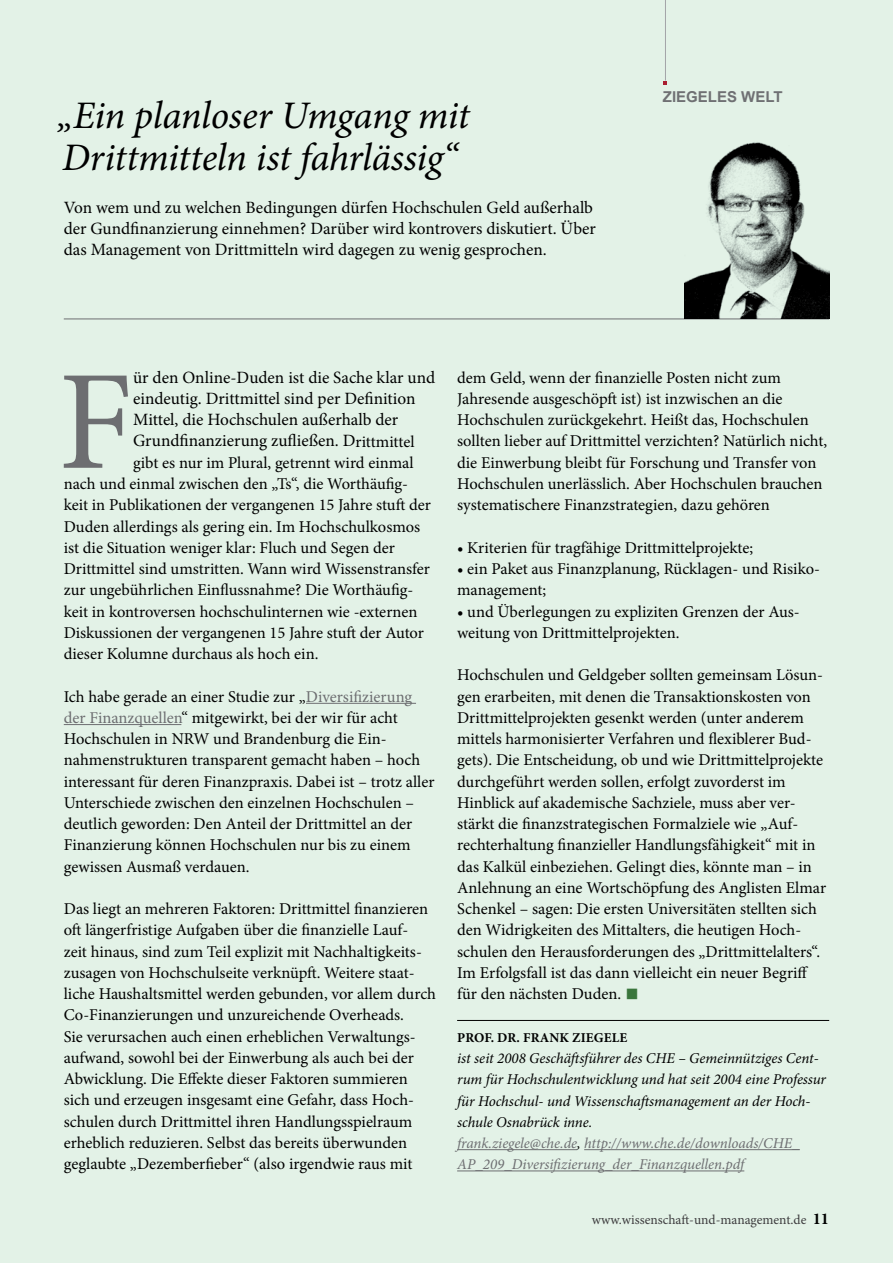
<style>
.page{position:relative;width:893px;height:1263px;background:#e3f2e7}
.page>*{position:absolute;margin:0;border:0;box-sizing:border-box;transform-origin:0 0}
.t1{font:141.75px "Minion Pro";color:#6d6e71}
.t2{font:italic 39px/42.5px "Minion Pro";letter-spacing:-.01em;color:#000}
.t3{font:17.25px/21.3px "Minion Pro";color:#000}
.t4{font:16.5px/21.3px "Minion Pro";color:#000}
.t5{font:italic 15px/21.3px "Minion Pro";letter-spacing:-.005em;color:#000}
.t6{font:700 15px "Arial";color:#6f7073}
.t7{font:13.5px "Minion Pro";letter-spacing:-.005em;color:#3d3c3e}
.t8{font:700 13.5px "Minion Pro";letter-spacing:.01em;color:#000}
.s1{font-size:16.5px}
.s2{color:#6d6e71}
.s3{font-size:36px;color:#3a763c}
.s4{font-weight:700;font-size:16.5px;color:#000}
</style>
<div class="page">
<hr style="left:64px;top:319px;width:765px;height:1px;background:#6d6e71">
<hr style="left:306px;top:703px;width:110px;height:1px;background:#6d6e71">
<hr style="left:64px;top:724px;width:117px;height:1px;background:#6d6e71">
<hr style="left:457px;top:1020px;width:372px;height:1px;background:#000">
<hr style="left:457px;top:1149px;width:120px;height:1px;background:#6d6e71">
<hr style="left:584px;top:1149px;width:216px;height:1px;background:#6d6e71">
<hr style="left:457px;top:1170px;width:287px;height:1px;background:#6d6e71">
<hr style="left:665px;top:0;width:1px;height:81px;background:#a3a5a8">
<img style="left:685px;top:142px;width:144px;height:177px">
<h2 class="t2" style="left:58px;top:94px;width:414px">„Ein planloser Umgang mit<br>Drittmitteln ist fahrlässig“</h2>
<p class="t3" style="left:64px;top:197px;width:534px">Von wem und zu welchen Bedingungen dürfen Hochschulen Geld außerhalb der Gundfinanzierung einnehmen? Darüber wird kontrovers diskutiert. Über das Management von Drittmitteln wird dagegen zu wenig gesprochen.</p>
<p class="t6" style="left:663px;top:86px;width:121px">ZIEGELES WELT</p>
<h1 class="t1" style="left:58px;top:328px;width:77px">F</h1>
<p class="t3" style="left:133px;top:367px;width:304px">ür den Online-Duden ist die Sache klar und eindeutig. Drittmittel sind per Definition Mittel, die Hochschulen außerhalb der Grundfinanzierung zufließen. D<span class="s1">rittmittel</span></p>
<p class="t4" style="left:64px;top:452px;width:369px;text-indent:69px">gibt es nur im Plural, getrennt wird einmal nach und einmal zwischen den „Ts“, die Worthäufig&shy;keit in Publikationen der vergangenen 15 Jahre stuft der Duden allerdings als gering ein. Im Hochschulkosmos ist die Situation weniger klar: Fluch und Segen der Drittmittel sind umstritten. Wann wird Wissenstransfer zur ungebührlichen Einflussnahme? Die Worthäufig&shy;keit in kontroversen hochschulinternen wie -externen Diskussionen der vergangenen 15 Jahre stuft der Autor dieser Kolumne durchaus als hoch ein.</p>
<p class="t4" style="left:64px;top:686px;width:372px">Ich habe gerade an einer Studie zur „<span class="s2">Diversifizierung der Finanzquellen</span>“ mitgewirkt, bei der wir für acht Hochschulen in NRW und Brandenburg die Ein&shy;nahmenstrukturen transparent gemacht haben – hoch interessant für deren Finanzpraxis. Dabei ist – trotz aller Unterschiede zwischen den einzelnen Hochschulen – deutlich geworden: Den Anteil der Drittmittel an der Finanzierung können Hochschulen nur bis zu einem gewissen Ausmaß verdauen.</p>
<p class="t4" style="left:64px;top:898px;width:374px">Das liegt an mehreren Faktoren: Drittmittel finanzieren oft längerfristige Aufgaben über die finanzielle Lauf-<br>zeit hinaus, sind zum Teil explizit mit Nachhaltigkeits&shy;zusagen von Hochschulseite verknüpft. Weitere staat&shy;liche Haushaltsmittel werden gebunden, vor allem durch Co-Finanzierungen und unzureichende Overheads.<br>Sie verursachen auch einen erheblichen Verwaltungs&shy;aufwand, sowohl bei der Einwerbung als auch bei der Abwicklung. Die Effekte dieser Faktoren summieren sich und erzeugen insgesamt eine Gefahr, dass Hoch&shy;schulen durch Drittmittel ihren Handlungsspielraum erheblich reduzieren. Selbst das bereits überwunden geglaubte „Dezemberfieber“ (also irgendwie raus mit</p>
<p class="t4" style="left:457px;top:367px;width:372px">dem Geld, wenn der finanzielle Posten nicht zum Jahresende ausgeschöpft ist) ist inzwischen an die Hochschulen zurückgekehrt. Heißt das, Hochschulen sollten lieber auf Drittmittel verzichten? Natürlich nicht, die Einwerbung bleibt für Forschung und Transfer von Hochschulen unerlässlich. Aber Hochschulen brauchen systematischere Finanzstrategien, dazu gehören</p>
<p class="t4" style="left:457px;top:537px;width:298px">• Kriterien für tragfähige Drittmittelprojekte;</p>
<p class="t4" style="left:457px;top:558px;width:364px">• ein Paket aus Finanzplanung, Rücklagen- und Risiko&shy;management;</p>
<p class="t4" style="left:457px;top:601px;width:344px">• und Überlegungen zu expliziten Grenzen der Aus&shy;weitung von Drittmittelprojekten.</p>
<p class="t4" style="left:457px;top:664px;width:370px">Hochschulen und Geldgeber sollten gemeinsam Lösun&shy;gen erarbeiten, mit denen die Transaktionskosten von Drittmittelprojekten gesenkt werden (unter anderem mittels harmonisierter Verfahren und flexiblerer Bud&shy;gets). Die Entscheidung, ob und wie Drittmittelprojekte durchgeführt werden sollen, erfolgt zuvorderst im Hinblick auf akademische Sachziele, muss aber ver&shy;stärkt die finanzstrategischen Formalziele wie „Auf&shy;rechterhaltung finanzieller Handlungsfähigkeit“ mit in das Kalkül einbeziehen. Gelingt dies, könnte man – in Anlehnung an eine Wortschöpfung des Anglisten Elmar Schenkel – sagen: Die ersten Universitäten stellten sich den Widrigkeiten des Mittalters, die heutigen Hoch&shy;schulen den Herausforderungen des „Drittmittelalters“.<br>Im Erfolgsfall ist das dann vielleicht ein neuer Begriff für den nächsten Duden. <span class="s3">■</span></p>
<p class="t8" style="left:457px;top:1028px;width:172px">PROF. DR. FRANK ZIEGELE</p>
<p class="t5" style="left:457px;top:1048px;width:370px">ist seit 2008 Geschäftsführer des CHE – Gemeinnütziges Cent&shy;rum für Hochschulentwicklung und hat seit 2004 eine Professur für Hochschul- und Wissenschaftsmanagement an der Hoch&shy;schule Osnabrück inne.<br><span class="s2">frank.ziegele@che.de</span>, <span class="s2">http://www.che.de/downloads/CHE_ AP_209_Diversifizierung_der_Finanzquellen.pdf</span></p>
<p class="t7" style="left:592px;top:1210px;width:239px">www.wissenschaft-und-management.de <span class="s4">11</span></p>
</div>
